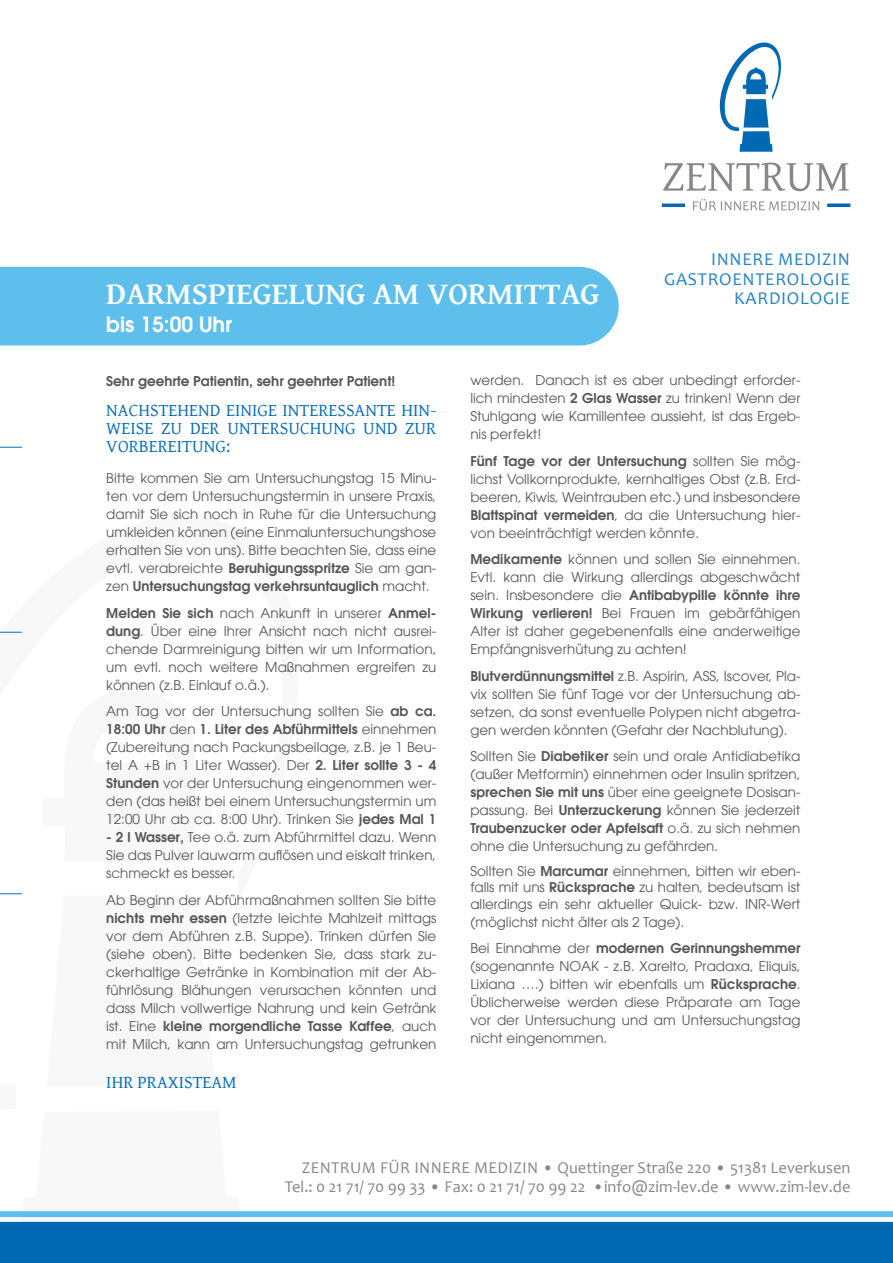
<style>
.page{position:relative;width:893px;height:1263px;background:#fff}
.page>*{position:absolute;margin:0;border:0;box-sizing:border-box;transform-origin:0 0}
.t1{font:700 31.5px "Gentium Basic";color:#fff}
.t2{font:600 21px "Avant Garde LT";color:#fff}
.t3{font:18px/18px "Gentium Basic";color:#0069b4;text-align:justify}
.t4{font:18px/19.5px "Candara";letter-spacing:.04em;color:#2281c4;text-align:right}
.t5{font:16.5px/19.8px "Candara";color:#878786;text-align:right}
.t6{font:13.5px/18px "Avant Garde LT";color:#565656;text-align:justify}
.t7{font:600 13.5px "Avant Garde LT";color:#565656}
.s1{font-weight:600}
</style>
<div class="page">
<div style="left:42px;top:798px;width:170px;height:28px;background:#f8f8f8"></div>
<svg style="left:0;top:1217px;width:893px;height:46px"></svg>
<svg style="left:0;top:447px;width:22px;height:1px"></svg>
<svg style="left:0;top:893px;width:22px;height:1px"></svg>
<div style="left:0;top:1211px;width:893px;height:6px;background:#5ebfed"></div>
<svg style="left:0;top:632px;width:22px;height:1px"></svg>
<svg style="left:662px;top:42px;width:188px;height:168px"></svg>
<div style="left:0;top:267px;width:619px;height:78px;background:#5ebfed"></div>
<h1 class="t1" style="left:106px;top:270px;width:495px">DARMSPIEGELUNG AM VORMITTAG</h1>
<h2 class="t2" style="left:106px;top:311px;width:127px">bis 15:00 Uhr</h2>
<h3 class="t4" style="left:664px;top:249px;width:187px">INNERE MEDIZIN<br>GASTROENTEROLOGIE<br>KARDIOLOGIE</h3>
<p class="t7" style="left:106px;top:372px;width:290px">Sehr geehrte Patientin, sehr geehrter Patient!</p>
<h3 class="t3" style="left:106px;top:401px;width:332px">NACHSTEHEND EINIGE INTERESSANTE HIN-WEISE ZU DER UNTERSUCHUNG UND ZUR VORBEREITUNG:</h3>
<p class="t6" style="left:106px;top:469px;width:332px">Bitte kommen Sie am Untersuchungstag 15 Minu&shy;ten vor dem Untersuchungstermin in unsere Praxis, damit Sie sich noch in Ruhe für die Untersuchung umkleiden können (eine Einmaluntersuchungshose erhalten Sie von uns). Bitte beachten Sie, dass eine evtl. verabreichte <span class="s1">Beruhigungsspritze</span> Sie am gan&shy;zen <span class="s1">Untersuchungstag verkehrsuntauglich</span> macht.</p>
<p class="t6" style="left:106px;top:604px;width:332px"><span class="s1">Melden Sie sich</span> nach Ankunft in unserer <span class="s1">Anmel&shy;dung</span>. Über eine Ihrer Ansicht nach nicht ausrei&shy;chende Darmreinigung bitten wir um Information, um evtl. noch weitere Maßnahmen ergreifen zu können (z.B. Einlauf o.ä.).</p>
<p class="t6" style="left:106px;top:702px;width:332px">Am Tag vor der Untersuchung sollten Sie <span class="s1">ab ca.<br>18:00 Uhr</span> den <span class="s1">1. Liter des Abführmittels</span> einnehmen (Zubereitung nach Packungsbeilage, z.B. je 1 Beu&shy;tel A +B in 1 Liter Wasser). Der <span class="s1">2. Liter sollte 3 - 4<br>Stunden</span> vor der Untersuchung eingenommen wer&shy;den (das heißt bei einem Untersuchungstermin um 12:00 Uhr ab ca. 8:00 Uhr). Trinken Sie <span class="s1">jedes Mal 1</span></p>
<p class="t6" style="left:106px;top:828px;width:332px"><span class="s1">- 2 l Wasser,</span> Tee o.ä. zum Abführmittel dazu. Wenn Sie das Pulver lauwarm auflösen und eiskalt trinken, schmeckt es besser.</p>
<p class="t6" style="left:106px;top:890px;width:332px">Ab Beginn der Abführmaßnahmen sollten Sie bitte <span class="s1">nichts mehr essen</span> (letzte leichte Mahlzeit mittags vor dem Abführen z.B. Suppe). Trinken dürfen Sie (siehe oben). Bitte bedenken Sie, dass stark zu&shy;ckerhaltige Getränke in Kombination mit der Ab&shy;führlösung Blähungen verursachen könnten und dass Milch vollwertige Nahrung und kein Getränk ist. Eine <span class="s1">kleine morgendliche Tasse Kaffee</span>, auch mit Milch, kann am Untersuchungstag getrunken</p>
<h3 class="t3" style="left:106px;top:1073px;width:132px">IHR PRAXISTEAM</h3>
<p class="t6" style="left:470px;top:371px;width:332px">werden. Danach ist es aber unbedingt erforder&shy;lich mindesten <span class="s1">2 Glas Wasser</span> zu trinken! Wenn der Stuhlgang wie Kamillentee aussieht, ist das Ergeb&shy;nis perfekt!</p>
<p class="t6" style="left:470px;top:452px;width:332px"><span class="s1">Fünf Tage vor der Untersuchung</span> sollten Sie mög&shy;lichst Vollkornprodukte, kernhaltiges Obst (z.B. Erd&shy;beeren, Kiwis, Weintrauben etc.) und insbesondere <span class="s1">Blattspinat vermeiden</span>, da die Untersuchung hier&shy;von beeinträchtigt werden könnte.</p>
<p class="t6" style="left:470px;top:550px;width:332px"><span class="s1">Medikamente</span> können und sollen Sie einnehmen.<br>Evtl. kann die Wirkung allerdings abgeschwächt sein. Insbesondere die <span class="s1">Antibabypille könnte ihre Wirkung verlieren!</span> Bei Frauen im gebärfähigen Alter ist daher gegebenenfalls eine anderweitige Empfängnisverhütung zu achten!</p>
<p class="t6" style="left:470px;top:667px;width:332px"><span class="s1">Blutverdünnungsmittel</span> z.B. Aspirin, ASS, Iscover, Pla&shy;vix sollten Sie fünf Tage vor der Untersuchung ab&shy;setzen, da sonst eventuelle Polypen nicht abgetra&shy;gen werden könnten (Gefahr der Nachblutung).</p>
<p class="t6" style="left:470px;top:747px;width:332px">Sollten Sie <span class="s1">Diabetiker</span> sein und orale Antidiabetika (außer Metformin) einnehmen oder Insulin spritzen, <span class="s1">sprechen Sie mit uns</span> über eine geeignete Dosisan&shy;passung. Bei <span class="s1">Unterzuckerung</span> können Sie jederzeit <span class="s1">Traubenzucker oder Apfelsaft</span> o.ä. zu sich nehmen ohne die Untersuchung zu gefährden.</p>
<p class="t6" style="left:470px;top:863px;width:332px;line-height:16.2px">Sollten Sie <span class="s1">Marcumar</span> einnehmen, bitten wir eben&shy;falls mit uns <span class="s1">Rücksprache</span> zu halten, bedeutsam ist allerdings ein sehr aktueller Quick- bzw. INR-Wert</p>
<p class="t6" style="left:470px;top:908px;width:332px;line-height:26.5px">(möglichst nicht älter als 2 Tage).<br>Bei Einnahme der <span class="s1">modernen Gerinnungshemmer</span></p>
<p class="t6" style="left:470px;top:957px;width:332px">(sogenannte NOAK - z.B. Xarelto, Pradaxa, Eliquis, Lixiana ….) bitten wir ebenfalls um <span class="s1">Rücksprache</span>.<br>Üblicherweise werden diese Präparate am Tage vor der Untersuchung und am Untersuchungstag nicht eingenommen.</p>
<p class="t5" style="left:285px;top:1157px;width:567px">ZENTRUM FÜR INNERE MEDIZIN • Quettinger Straße 220 • 51381 Leverkusen<br>Tel.: 0 21 71/ 70 99 33 • Fax: 0 21 71/ 70 99 22 •info@zim-lev.de • www.zim-lev.de</p>
</div>
